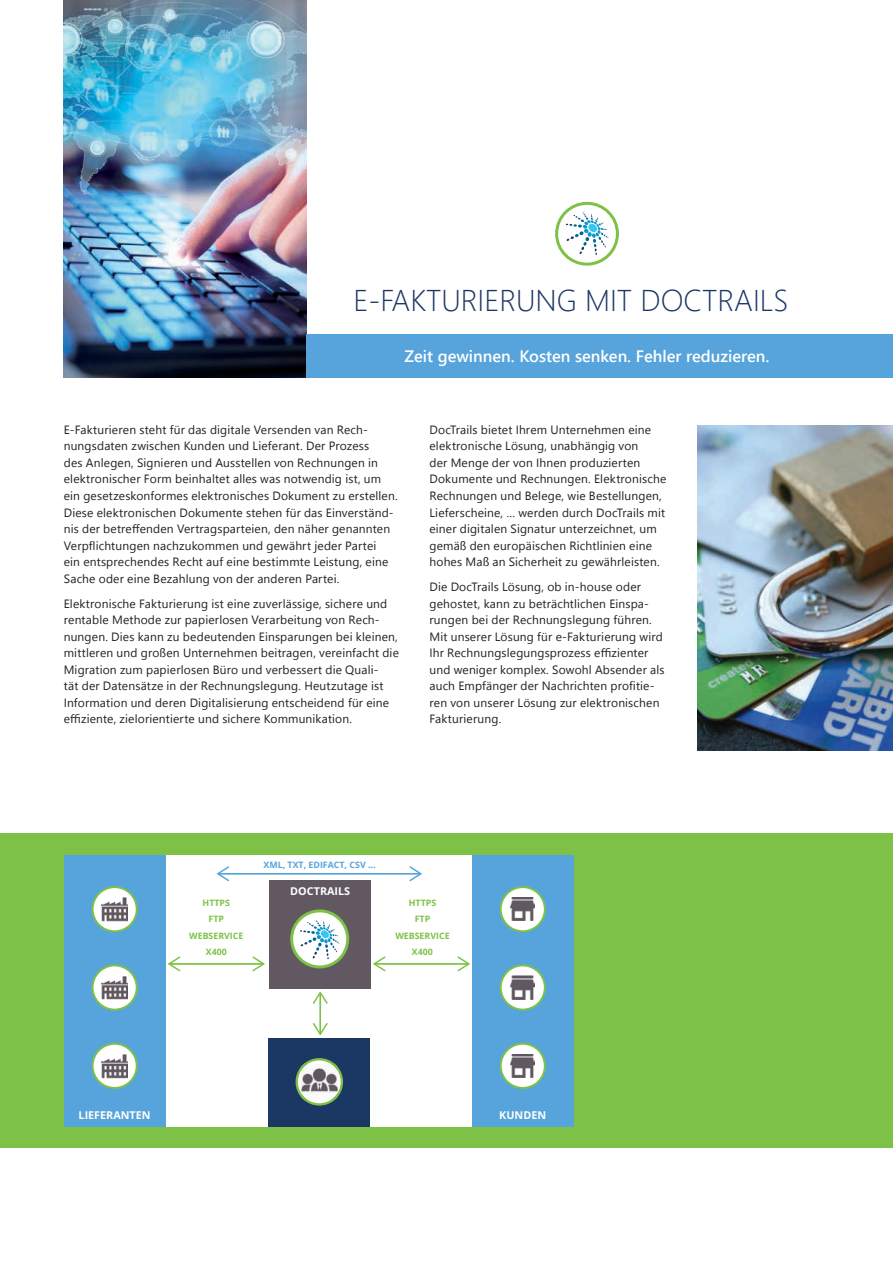
<style>
.page{position:relative;width:893px;height:1263px;background:#fff}
.page>*{position:absolute;margin:0;border:0;box-sizing:border-box;transform-origin:0 0}
.t1{font:300 30px "Segoe UI";color:#1b3764}
.t2{font:600 16.5px "Segoe UI";color:#fff}
.t3{font:12px/16.5px "Segoe UI";letter-spacing:.015em;color:#231f20}
.t4{font:700 10.8px "Open Sans";color:#fff}
.t5{font:700 8.85px/16.4px "Open Sans";color:#7dc246;text-align:center}
.t6{font:700 8.85px "Open Sans";color:#56a4db}
</style>
<div class="page">
<img style="left:697px;top:426px;width:196px;height:324px">
<div style="left:0;top:833px;width:893px;height:315px;background:#7dc246"></div>
<div style="left:165px;top:855px;width:308px;height:271px;background:#fff"></div>
<div style="left:472px;top:855px;width:102px;height:271px;background:#56a4db"></div>
<div style="left:64px;top:855px;width:102px;height:271px;background:#56a4db"></div>
<div style="left:93px;top:887px;width:44px;height:44px;background:#fff;border-radius:50%"></div>
<div style="left:92px;top:886px;width:46px;height:46px;border:2px solid #7dc246;border-radius:50%"></div>
<img style="left:101px;top:897px;width:27px;height:25px">
<svg style="left:93px;top:965px;width:44px;height:44px"></svg>
<div style="left:92px;top:964px;width:46px;height:46px;border:2px solid #7dc246;border-radius:50%"></div>
<img style="left:101px;top:974px;width:27px;height:27px">
<svg style="left:93px;top:1044px;width:44px;height:44px"></svg>
<div style="left:92px;top:1043px;width:46px;height:46px;border:2px solid #7dc246;border-radius:50%"></div>
<img style="left:101px;top:1052px;width:27px;height:27px">
<div style="left:501px;top:887px;width:44px;height:44px;background:#fff;border-radius:50%"></div>
<div style="left:500px;top:886px;width:46px;height:46px;border:2px solid #7dc246;border-radius:50%"></div>
<svg style="left:501px;top:965px;width:44px;height:44px"></svg>
<div style="left:500px;top:964px;width:46px;height:46px;border:2px solid #7dc246;border-radius:50%"></div>
<div style="left:501px;top:1044px;width:44px;height:44px;background:#fff;border-radius:50%"></div>
<div style="left:500px;top:1043px;width:46px;height:46px;border:2px solid #7dc246;border-radius:50%"></div>
<div style="left:269px;top:880px;width:101px;height:109px;background:#615861"></div>
<svg style="left:292px;top:911px;width:56px;height:56px"></svg>
<div style="left:290px;top:909px;width:59px;height:59px;border:3px solid #7dc246;border-radius:50%"></div>
<svg style="left:300px;top:920px;width:40px;height:39px;background:#d2e7ef"></svg>
<hr style="left:320px;top:993px;width:1px;height:40px;background:#7dc246">
<svg style="left:313px;top:1023px;width:15px;height:12px"></svg>
<svg style="left:313px;top:992px;width:15px;height:12px"></svg>
<hr style="left:375px;top:963px;width:93px;height:1px;background:#7dc246">
<svg style="left:373px;top:956px;width:13px;height:15px"></svg>
<svg style="left:457px;top:956px;width:12px;height:15px"></svg>
<div style="left:268px;top:1039px;width:102px;height:87px;background:#1b3764"></div>
<svg style="left:296px;top:1058px;width:47px;height:47px"></svg>
<img style="left:301px;top:1064px;width:37px;height:36px">
<hr style="left:219px;top:873px;width:201px;height:1px;background:#56a4db">
<svg style="left:217px;top:866px;width:12px;height:15px"></svg>
<svg style="left:409px;top:866px;width:12px;height:15px"></svg>
<hr style="left:170px;top:963px;width:93px;height:1px;background:#7dc246">
<svg style="left:168px;top:956px;width:12px;height:15px"></svg>
<svg style="left:252px;top:956px;width:12px;height:15px"></svg>
<img style="left:511px;top:897px;width:23px;height:24px">
<img style="left:511px;top:976px;width:23px;height:23px">
<img style="left:511px;top:1054px;width:23px;height:24px">
<img style="left:64px;top:0;width:242px;height:377px">
<div style="left:306px;top:334px;width:587px;height:43px;background:#56a4db"></div>
<svg style="left:557px;top:203px;width:60px;height:61px"></svg>
<div style="left:555px;top:202px;width:64px;height:64px;border:3px solid #7dc246;border-radius:50%"></div>
<svg style="left:566px;top:212px;width:42px;height:43px"></svg>
<h1 class="t1" style="left:354px;top:276px;width:436px">E-FAKTURIERUNG MIT DOCTRAILS</h1>
<h2 class="t2" style="left:404px;top:342px;width:367px">Zeit gewinnen. Kosten senken. Fehler reduzieren.</h2>
<p class="t3" style="left:64px;top:421px;width:335px">E-Fakturieren steht für das digitale Versenden van Rech&shy;nungsdaten zwischen Kunden und Lieferant. Der Prozess<br>des Anlegen, Signieren und Ausstellen von Rechnungen in elektronischer Form beinhaltet alles was notwendig ist, um ein gesetzeskonformes elektronisches Dokument zu erstellen.<br>Diese elektronischen Dokumente stehen für das Einverständ&shy;nis der betreffenden Vertragsparteien, den näher genannten Verpflichtungen nachzukommen und gewährt jeder Partei<br>ein entsprechendes Recht auf eine bestimmte Leistung, eine Sache oder eine Bezahlung von der anderen Partei.</p>
<p class="t3" style="left:64px;top:595px;width:337px">Elektronische Fakturierung ist eine zuverlässige, sichere und rentable Methode zur papierlosen Verarbeitung von Rech&shy;nungen. Dies kann zu bedeutenden Einsparungen bei kleinen, mittleren und großen Unternehmen beitragen, vereinfacht die Migration zum papierlosen Büro und verbessert die Quali-<br>tät der Datensätze in der Rechnungslegung. Heutzutage ist Information und deren Digitalisierung entscheidend für eine effiziente, zielorientierte und sichere Kommunikation.</p>
<p class="t3" style="left:429px;top:421px;width:238px">DocTrails bietet Ihrem Unternehmen eine elektronische Lösung, unabhängig von<br>der Menge der von Ihnen produzierten Dokumente und Rechnungen. Elektronische Rechnungen und Belege, wie Bestellungen, Lieferscheine, … werden durch DocTrails mit einer digitalen Signatur unterzeichnet, um gemäß den europäischen Richtlinien eine hohes Maß an Sicherheit zu gewährleisten.</p>
<p class="t3" style="left:429px;top:578px;width:237px">Die DocTrails Lösung, ob in-house oder gehostet, kann zu beträchtlichen Einspa&shy;rungen bei der Rechnungslegung führen.<br>Mit unserer Lösung für e-Fakturierung wird Ihr Rechnungslegungsprozess effizienter und weniger komplex. Sowohl Absender als auch Empfänger der Nachrichten profitie&shy;ren von unserer Lösung zur elektronischen Fakturierung.</p>
<p class="t6" style="left:263px;top:858px;width:114px">XML, TXT, EDIFACT, CSV ...</p>
<p class="t4" style="left:290px;top:884px;width:61px">DOCTRAILS</p>
<p class="t5" style="left:189px;top:894px;width:56px">HTTPS<br>FTP<br>WEBSERVICE<br>X400</p>
<p class="t5" style="left:395px;top:894px;width:56px">HTTPS<br>FTP<br>WEBSERVICE<br>X400</p>
<p class="t4" style="left:79px;top:1108px;width:74px">LIEFERANTEN</p>
<p class="t4" style="left:499px;top:1108px;width:48px">KUNDEN</p>
</div>
